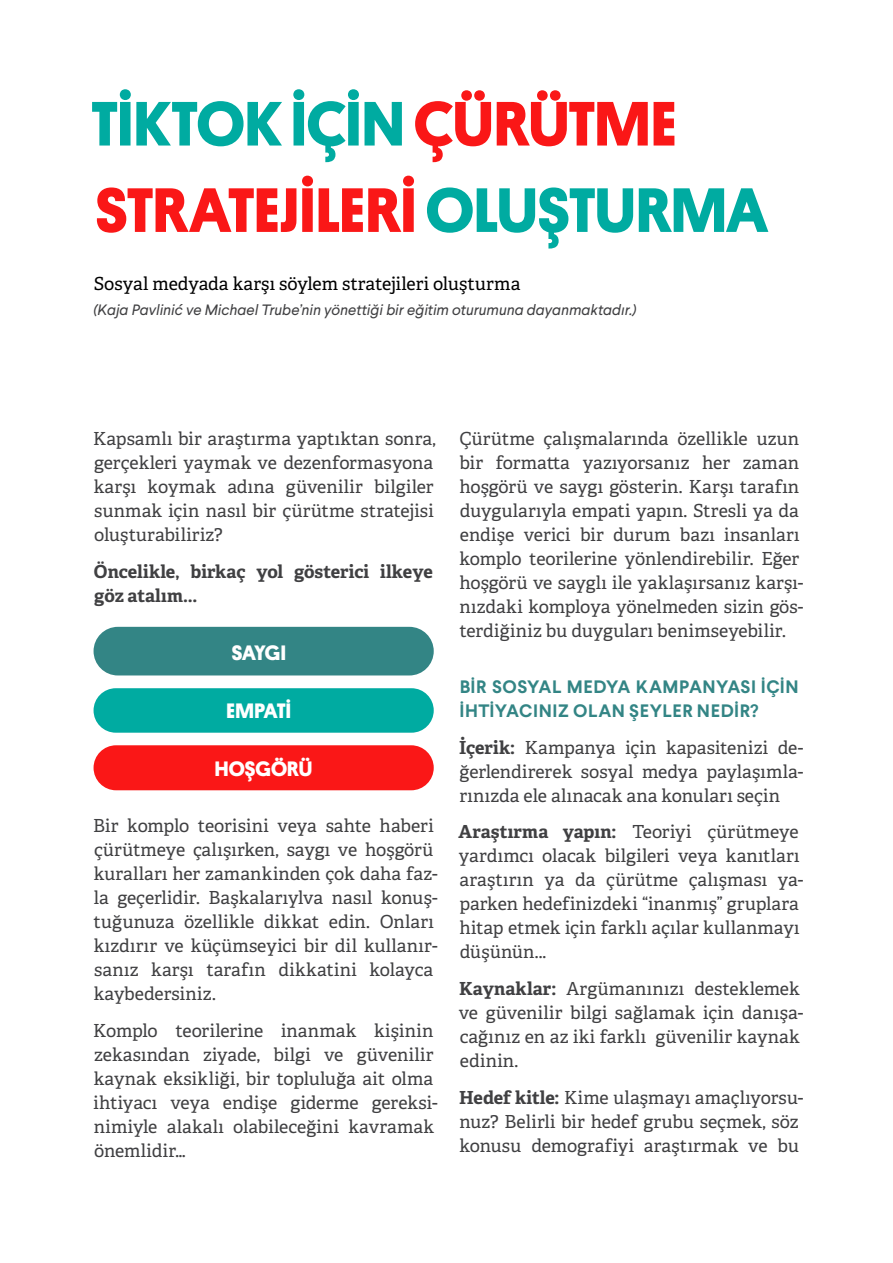
<style>
.page{position:relative;width:893px;height:1263px;background:#fff}
.page>*{position:absolute;margin:0;border:0;box-sizing:border-box;transform-origin:0 0}
.t1{font:700 63px/86.4px "Platform";letter-spacing:-.01em;color:#00aba1}
.t2{font:700 21px "Platform";color:#fff}
.t3{font:18px/24px "Adelle";color:#404042}
.t4{font:700 18px/24px "Larsseit";letter-spacing:.025em;color:#338585}
.t5{font:700 18px/24px "Adelle";letter-spacing:-.005em;color:#404042}
.t6{font:18px "Adelle";letter-spacing:-.005em;color:#000}
.t7{font:italic 15px "Larsseit";letter-spacing:-.005em;color:#404042}
.s1{color:#fa1717}
.s2{font-weight:700}
</style>
<div class="page">
<div style="left:94px;top:627px;width:340px;height:48px;background:#338585;border-radius:24px"></div>
<div style="left:94px;top:688px;width:340px;height:45px;background:#00aba1;border-radius:22px"></div>
<div style="left:94px;top:745px;width:340px;height:45px;background:#fa1717;border-radius:23px"></div>
<h1 class="t1" style="left:91px;top:77px;width:678px">TIKTOK IÇIN <span class="s1">ÇÜRÜTME<br>STRATEJILERI</span> OLUŞTURMA</h1>
<p class="t6" style="left:94px;top:272px;width:428px">Sosyal medyada karşı söylem stratejileri oluşturma</p>
<p class="t7" style="left:94px;top:300px;width:544px">(Kaja Pavlinić ve Michael Trube’nin yönettiği bir eğitim oturumuna dayanmaktadır.)</p>
<p class="t3" style="left:93px;top:427px;width:344px">Kapsamlı bir araştırma yaptıktan sonra, gerçekleri yaymak ve dezenformasyona karşı koymak adına güvenilir bilgiler sunmak için nasıl bir çürütme stratejisi oluşturabiliriz?</p>
<p class="t5" style="left:94px;top:560px;width:340px">Öncelikle, birkaç yol gösterici ilkeye göz atalım...</p>
<p class="t2" style="left:232px;top:637px;width:56px">SAYGI</p>
<p class="t2" style="left:227px;top:696px;width:66px">EMPATİ</p>
<p class="t2" style="left:215px;top:753px;width:99px">HOŞGÖRÜ</p>
<p class="t3" style="left:93px;top:814px;width:346px">Bir komplo teorisini veya sahte haberi çürütmeye çalışırken, saygı ve hoşgörü kuralları her zamankinden çok daha faz&shy;la geçerlidir. Başkalarıylva nasıl konuş&shy;tuğunuza özellikle dikkat edin. Onları kızdırır ve küçümseyici bir dil kullanır&shy;sanız karşı tarafın dikkatini kolayca kaybedersiniz.</p>
<p class="t3" style="left:93px;top:1019px;width:346px">Komplo teorilerine inanmak kişinin zekasından ziyade, bilgi ve güvenilir kaynak eksikliği, bir topluluğa ait olma ihtiyacı veya endişe giderme gereksi&shy;nimiyle alakalı olabileceğini kavramak önemlidir…</p>
<p class="t3" style="left:459px;top:427px;width:346px">Çürütme çalışmalarında özellikle uzun bir formatta yazıyorsanız her zaman hoşgörü ve saygı gösterin. Karşı tarafın duygularıyla empati yapın. Stresli ya da endişe verici bir durum bazı insanları komplo teorilerine yönlendirebilir. Eğer hoşgörü ve sayglı ile yaklaşırsanız karşı&shy;nızdaki komploya yönelmeden sizin gös&shy;terdiğiniz bu duyguları benimseyebilir.</p>
<p class="t4" style="left:459px;top:674px;width:341px">BIR SOSYAL MEDYA KAMPANYASI IÇIN<br>IHTIYACINIZ OLAN ŞEYLER NEDIR?</p>
<p class="t3" style="left:459px;top:735px;width:346px;text-align:justify"><span class="s2">İçerik:</span> Kampanya için kapasitenizi de&shy;ğerlendirerek sosyal medya paylaşımla&shy;rınızda ele alınacak ana konuları seçin</p>
<p class="t3" style="left:459px;top:820px;width:346px"><span class="s2">Araştırma yapın:</span> Teoriyi çürütmeye yardımcı olacak bilgileri veya kanıtları araştırın ya da çürütme çalışması ya&shy;parken hedefinizdeki “inanmış” gruplara hitap etmek için farklı açılar kullanmayı düşünün...</p>
<p class="t3" style="left:459px;top:977px;width:346px"><span class="s2">Kaynaklar:</span> Argümanınızı desteklemek ve güvenilir bilgi sağlamak için danışa&shy;cağınız en az iki farklı güvenilir kaynak edinin.</p>
<p class="t3" style="left:459px;top:1086px;width:346px"><span class="s2">Hedef kitle:</span> Kime ulaşmayı amaçlıyorsu&shy;nuz? Belirli bir hedef grubu seçmek, söz konusu demografiyi araştırmak ve bu</p>
</div>
